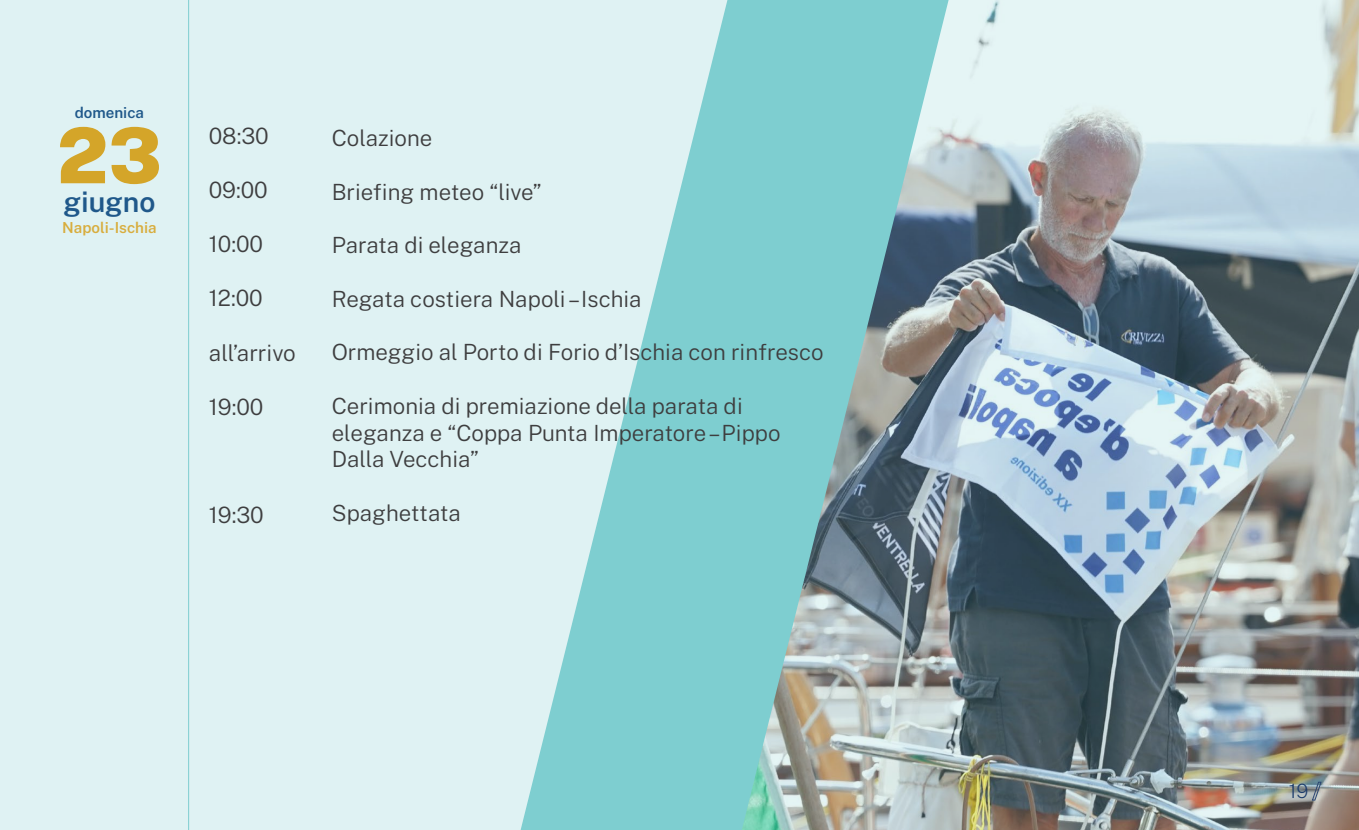
<style>
.page{position:relative;width:1359px;height:830px;background:#fff}
.page>*{position:absolute;margin:0;border:0;box-sizing:border-box;transform-origin:0 0}
.Titoli{font:900 76.95px "Public Sans";color:#d4a529}
.Testi_corti{font:600 28.35px "Public Sans";color:#1f588a}
.Testi_lunghi{font:300 22.5px "Public Sans";letter-spacing:-.005em;color:#3e3e3f}
.Testi_lunghi-2{font:300 22.28px/26.8px "Public Sans";color:#3e3e3f}
.t1{font:200 19.57px "Public Sans";color:#1b3b6b}
.Testi_piccoli{font:600 15.08px "Public Sans";color:#d8ad3d}
.Testi_corti-2{font:600 15.08px "Public Sans";color:#1f588a}
.s1{font-weight:700;font-size:24.07px;color:#2d4773}
</style>
<div class="page">
<div style="left:0;top:0;width:1359px;height:829px;background:#dff2f3"></div>
<img style="left:948px;top:0;width:411px;height:829px">
<svg style="left:521px;top:0;width:427px;height:829px;fill:#7eced0"></svg>
<hr style="left:188px;top:0;width:1px;height:829px;background:#7eced0">
<p class="Testi_corti-2" style="left:75px;top:102px;width:71px">domenica</p>
<p class="Titoli" style="left:57px;top:99px;width:107px">23</p>
<p class="Testi_corti" style="left:63px;top:181px;width:93px">giugno</p>
<p class="Testi_piccoli" style="left:62px;top:217px;width:96px">Napoli-Ischia</p>
<p class="Testi_lunghi" style="left:209px;top:120px;width:62px">08:30</p>
<p class="Testi_lunghi" style="left:209px;top:174px;width:61px">09:00</p>
<p class="Testi_lunghi" style="left:209px;top:228px;width:56px">10:00</p>
<p class="Testi_lunghi" style="left:209px;top:282px;width:55px">12:00</p>
<p class="Testi_lunghi" style="left:209px;top:336px;width:88px">all’arrivo</p>
<p class="Testi_lunghi" style="left:209px;top:390px;width:56px">19:00</p>
<p class="Testi_lunghi" style="left:209px;top:498px;width:57px">19:30</p>
<p class="Testi_lunghi-2" style="left:332px;top:123px;width:102px">Colazione</p>
<p class="Testi_lunghi-2" style="left:332px;top:177px;width:211px">Briefi ng meteo “live”</p>
<p class="Testi_lunghi-2" style="left:332px;top:230px;width:191px">Parata di eleganza</p>
<p class="Testi_lunghi-2" style="left:332px;top:284px;width:311px">Regata costiera Napoli – Ischia</p>
<p class="Testi_lunghi-2" style="left:332px;top:337px;width:493px">Ormeggio al Porto di Forio d’Ischia con rinfresco</p>
<p class="Testi_lunghi-2" style="left:332px;top:391px;width:450px">Cerimonia di premiazione della parata di eleganza e “Coppa Punta Imperatore – Pippo<br>Dalla Vecchia”</p>
<p class="Testi_lunghi-2" style="left:332px;top:498px;width:131px">Spaghettata</p>
<p class="t1" style="left:1288px;top:776px;width:34px">19<span class="s1">/</span></p>
</div>
